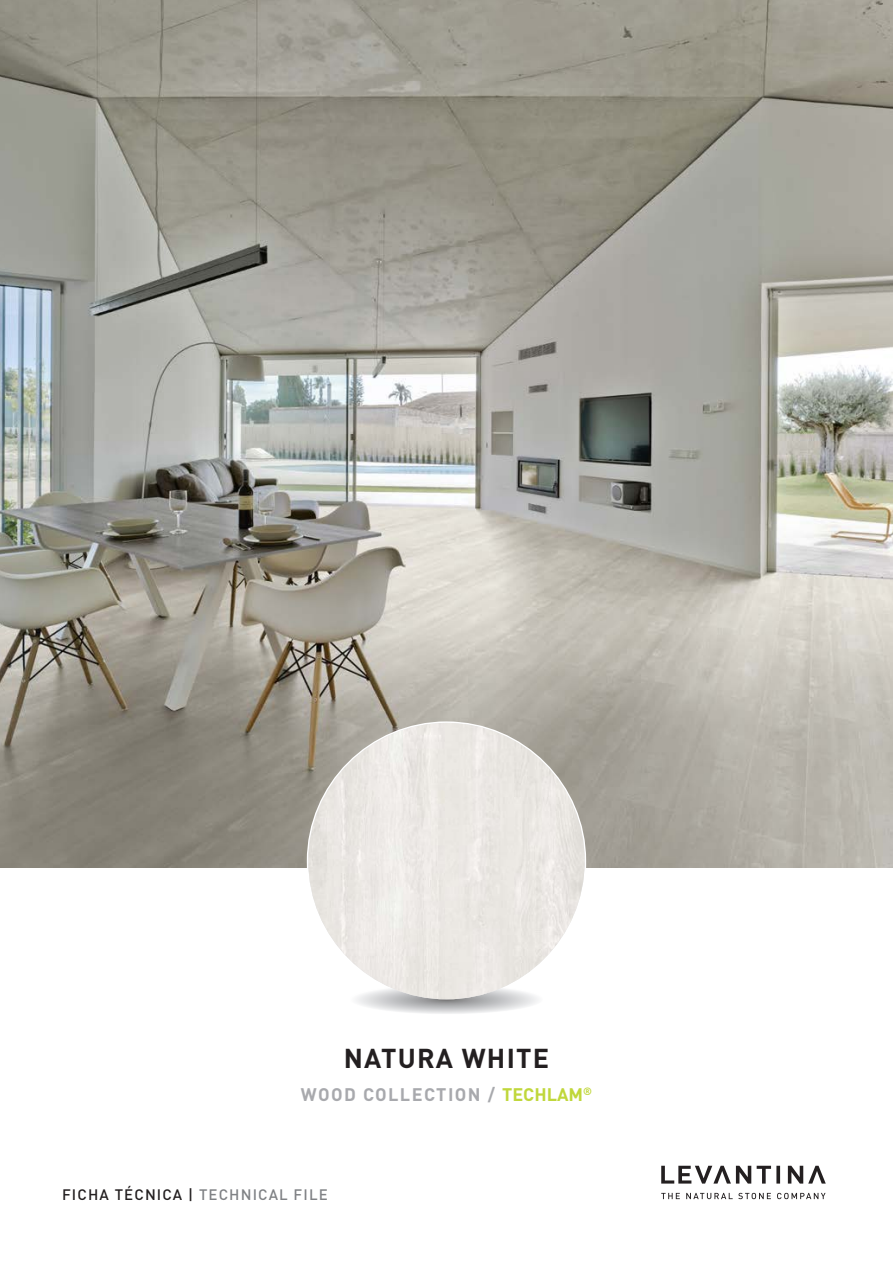
<style>
.page{position:relative;width:893px;height:1263px;background:#fff}
.page>*{position:absolute;margin:0;border:0;box-sizing:border-box;transform-origin:0 0}
.t1{font:700 27px "DIN";letter-spacing:.045em;color:#231f20}
.t2{font:700 18px "DIN";letter-spacing:.075em;color:#a8a9ad}
.t3{font:500 15px "DIN";letter-spacing:.075em;color:#231f20}
.s1{color:#c0d73b}
.s2{color:#808285}
</style>
<div class="page">
<img style="left:0;top:0;width:893px;height:867px">
<svg style="left:661px;top:1166px;width:165px;height:33px"></svg>
<svg style="left:356px;top:985px;width:182px;height:29px"></svg>
<img style="left:308px;top:723px;width:277px;height:276px;border-radius:138px">
<h1 class="t1" style="left:344px;top:1040px;width:207px">NATURA WHITE</h1>
<p class="t2" style="left:301px;top:1082px;width:293px">WOOD COLLECTION / <span class="s1">TECHLAM</span><sup>®</sup></p>
<p class="t3" style="left:62px;top:1184px;width:267px">FICHA TÉCNICA | <span class="s2">TECHNICAL FILE</span></p>
</div>
